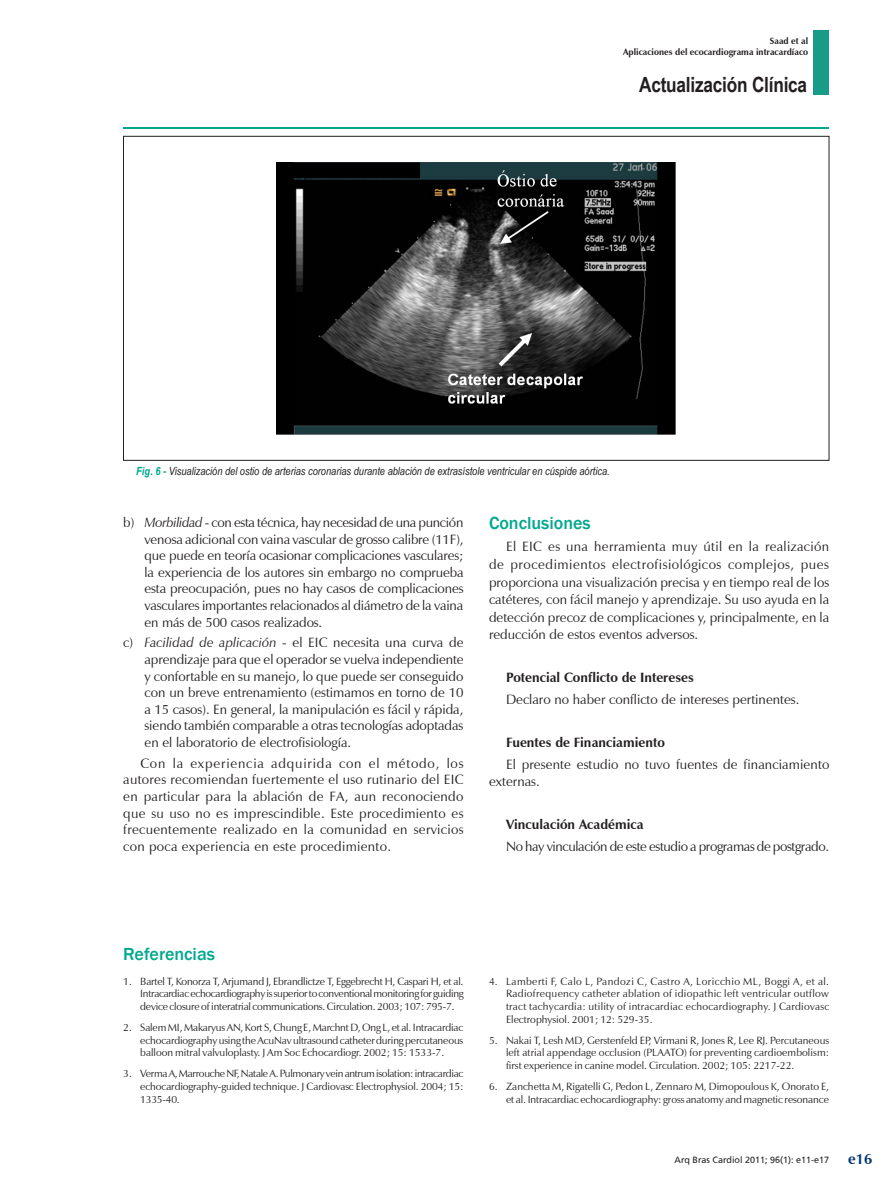
<style>
.page{position:relative;width:893px;height:1191px;background:#fff}
.page>*{position:absolute;margin:0;border:0;box-sizing:border-box;transform-origin:0 0}
.t1{font:700 21px "Arial Narrow";letter-spacing:-.01em;color:#231f20}
.Títulos__textos{font:500 18px "Franklin Gothic";color:#00a78e}
.Referências{font:500 18px "Franklin Gothic";color:#00a78e}
.t2{font:700 15px "Zapf Humanist 601 BT";color:#013775}
.Texto{font:13.5px/16.6px "Zapf Humanist 601 BT";color:#231f20;text-align:justify}
.Texto-2{font:700 13.5px "Zapf Humanist 601 BT";color:#231f20}
.Texto-3{font:13.5px "Zapf Humanist 601 BT";letter-spacing:-.025em;color:#231f20}
._04_FIGURA_ref{font:italic 11.25px "Arial Narrow";color:#231f20}
.Refer_bibliog{font:10.5px/12.6px "Zapf Humanist 601 BT";color:#231f20;text-align:justify}
.t3{font:700 9px "Zapf Humanist 601 BT";color:#231f20}
.t4{font:9px "Frutiger";color:#231f20}
.s1{font-weight:700;color:#00a78e}
.s2{font-style:italic}
</style>
<div class="page">
<div style="left:813px;top:30px;width:16px;height:64px;background:#189c88"></div>
<hr style="left:123px;top:127px;width:706px;height:1px;background:#00a78e">
<img style="left:277px;top:162px;width:399px;height:272px">
<p class="t3" style="left:770px;top:36px;width:40px">Saad et al</p>
<p class="t3" style="left:623px;top:47px;width:187px">Aplicaciones del ecocardiograma intracardíaco</p>
<h1 class="t1" style="left:639px;top:69px;width:170px">Actualización Clínica</h1>
<p class="_04_FIGURA_ref" style="left:136px;top:463px;width:475px"><span class="s1">Fig. 6 -</span> Visualización del ostio de arterias coronarias durante ablación de extrasístole ventricular en cúspide aórtica.</p>
<p class="Texto" style="left:145px;top:514px;width:320px;text-indent:-21px">b) <span class="s2">Morbilidad</span> - con esta técnica, hay necesidad de una punción venosa adicional con vaina vascular de grosso calibre (11F), que puede en teoría ocasionar complicaciones vasculares; la experiencia de los autores sin embargo no comprueba esta preocupación, pues no hay casos de complicaciones vasculares importantes relacionados al diámetro de la vaina en más de 500 casos realizados.</p>
<p class="Texto" style="left:145px;top:634px;width:321px;text-indent:-21px">c) <span class="s2">Facilidad de aplicación</span> - el EIC necesita una curva de aprendizaje para que el operador se vuelva independiente y confortable en su manejo, lo que puede ser conseguido con un breve entrenamiento (estimamos en torno de 10 a 15 casos). En general, la manipulación es fácil y rápida, siendo también comparable a otras tecnologías adoptadas en el laboratorio de electrofisiología.</p>
<p class="Texto" style="left:123px;top:755px;width:342px;text-indent:17px">Con la experiencia adquirida con el método, los autores recomiendan fuertemente el uso rutinario del EIC en particular para la ablación de FA, aun reconociendo que su uso no es imprescindible. Este procedimiento es frecuentemente realizado en la comunidad en servicios con poca experiencia en este procedimiento.</p>
<p class="Títulos__textos" style="left:489px;top:512px;width:103px">Conclusiones</p>
<p class="Texto" style="left:489px;top:538px;width:342px;line-height:17.7px;text-indent:17px">El EIC es una herramienta muy útil en la realización de procedimientos electrofisiológicos complejos, pues proporciona una visualización precisa y en tiempo real de los catéteres, con fácil manejo y aprendizaje. Su uso ayuda en la detección precoz de complicaciones y, principalmente, en la reducción de estos eventos adversos.</p>
<p class="Texto-2" style="left:506px;top:669px;width:189px">Potencial Conflicto de Intereses</p>
<p class="Texto" style="left:506px;top:691px;width:295px">Declaro no haber conflicto de intereses pertinentes.</p>
<p class="Texto-2" style="left:506px;top:733px;width:160px">Fuentes de Financiamiento</p>
<p class="Texto" style="left:489px;top:755px;width:342px;line-height:17.7px;text-indent:17px">El presente estudio no tuvo fuentes de financiamiento externas.</p>
<p class="Texto-2" style="left:506px;top:816px;width:139px">Vinculación Académica</p>
<p class="Texto-3" style="left:506px;top:837px;width:325px">No hay vinculación de este estudio a programas de postgrado.</p>
<p class="Referências" style="left:123px;top:942px;width:93px">Referencias</p>
<p class="Refer_bibliog" style="left:140px;top:974px;width:325px;text-indent:-17px">1. Bartel T, Konorza T, Arjumand J, Ebrandlictze T, Eggebrecht H, Caspari H, et al.<br>Intracardiac echocardiography is superior to conventional monitoring for guiding device closure of interatrial communications. Circulation. 2003; 107: 795-7.</p>
<p class="Refer_bibliog" style="left:140px;top:1021px;width:325px;text-indent:-17px">2. Salem MI, Makaryus AN, Kort S, Chung E, Marchnt D, Ong L, et al. Intracardiac echocardiography using the AcuNav ultrasound catheter during percutaneous balloon mitral valvuloplasty. J Am Soc Echocardiogr. 2002; 15: 1533-7.</p>
<p class="Refer_bibliog" style="left:140px;top:1067px;width:325px;text-indent:-17px">3. Verma A, Marrouche NF, Natale A. Pulmonary vein antrum isolation: intracardiac echocardiography-guided technique. J Cardiovasc Electrophysiol. 2004; 15:<br>1335-40.</p>
<p class="Refer_bibliog" style="left:506px;top:974px;width:325px;text-indent:-17px">4. Lamberti F, Calo L, Pandozi C, Castro A, Loricchio ML, Boggi A, et al.<br>Radiofrequency catheter ablation of idiopathic left ventricular outflow tract tachycardia: utility of intracardiac echocardiography. J Cardiovasc Electrophysiol. 2001; 12: 529-35.</p>
<p class="Refer_bibliog" style="left:506px;top:1033px;width:325px;text-indent:-17px">5. Nakai T, Lesh MD, Gerstenfeld EP, Virmani R, Jones R, Lee RJ. Percutaneous left atrial appendage occlusion (PLAATO) for preventing cardioembolism: first experience in canine model. Circulation. 2002; 105: 2217-22.</p>
<p class="Refer_bibliog" style="left:489px;top:1080px;width:342px;text-align:right">6. Zanchetta M, Rigatelli G, Pedon L, Zennaro M, Dimopoulous K, Onorato E, et al. Intracardiac echocardiography: gross anatomy and magnetic resonance</p>
<p class="t4" style="left:675px;top:1154px;width:156px">Arq Bras Cardiol 2011; 96(1): e11-e17</p>
<p class="t2" style="left:848px;top:1149px;width:26px">e16</p>
</div>
